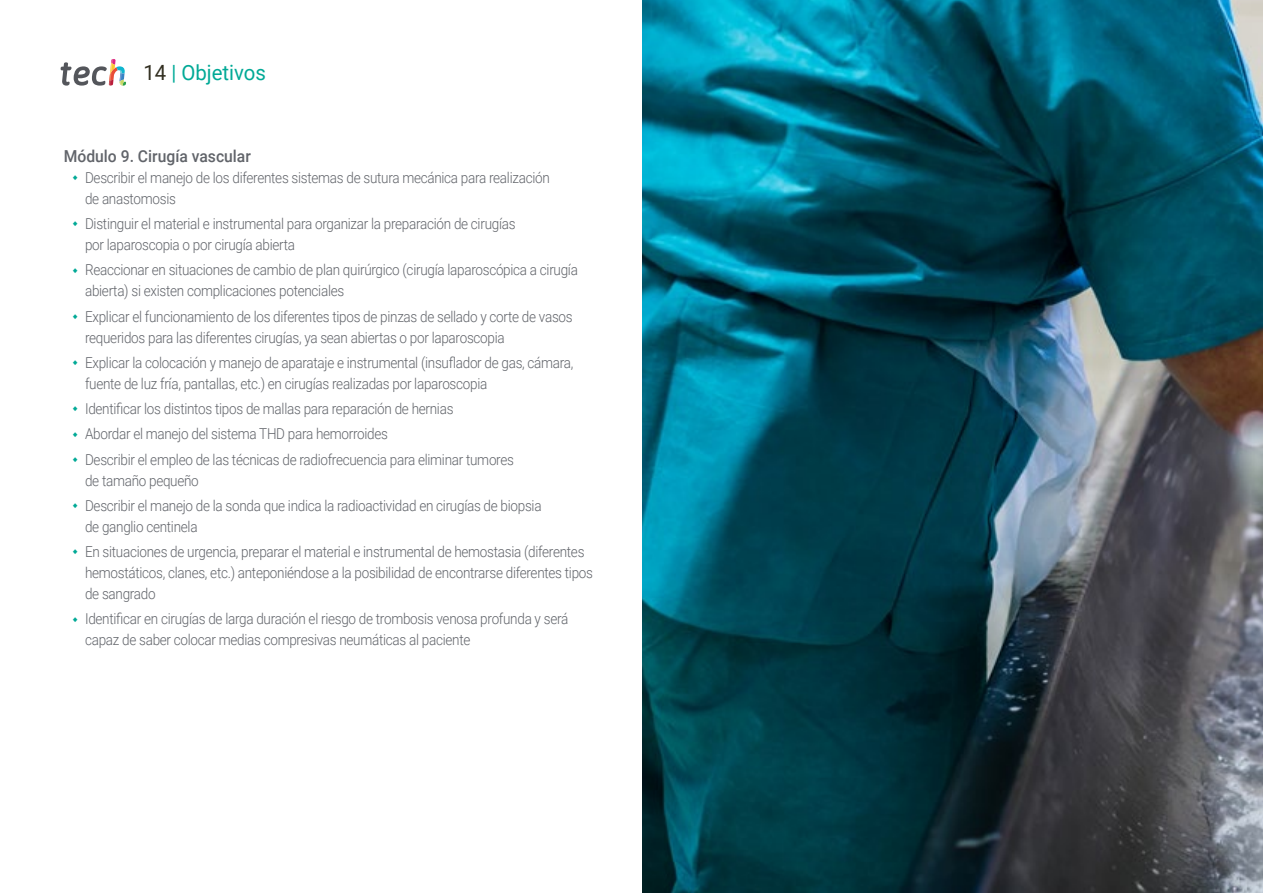
<style>
.page{position:relative;width:1263px;height:893px;background:#fff}
.page>*{position:absolute;margin:0;border:0;box-sizing:border-box;transform-origin:0 0}
.t1{font:21px "Roboto";color:#00a996}
.t2{font:500 16.5px "Roboto";color:#61646a;scale:.95 1}
.t3{font:300 15px/21px "Roboto";letter-spacing:-.02em;color:#61646a;scale:.9 1}
.s1{color:#312e20}
.s2{color:#00aa97}
</style>
<div class="page">
<img style="left:642px;top:0;width:621px;height:893px">
<svg style="left:61px;top:59px;width:65px;height:27px"></svg>
<h1 class="t1" style="left:144px;top:57px;width:124px"><span class="s1">14</span> <span class="s2">|</span> Objetivos</h1>
<p class="t2" style="left:64px;top:145px;width:199px">Módulo 9. Cirugía vascular</p>
<p class="t3" style="left:85px;top:166px;width:518px">Describir el manejo de los diferentes sistemas de sutura mecánica para realización de anastomosis</p>
<p class="t3" style="left:85px;top:213px;width:480px">Distinguir el material e instrumental para organizar la preparación de cirugías por laparoscopia o por cirugía abierta</p>
<p class="t3" style="left:85px;top:259px;width:549px">Reaccionar en situaciones de cambio de plan quirúrgico (cirugía laparoscópica a cirugía abierta) si existen complicaciones potenciales</p>
<p class="t3" style="left:85px;top:305px;width:543px">Explicar el funcionamiento de los diferentes tipos de pinzas de sellado y corte de vasos requeridos para las diferentes cirugías, ya sean abiertas o por laparoscopia</p>
<p class="t3" style="left:85px;top:352px;width:544px">Explicar la colocación y manejo de aparataje e instrumental (insuflador de gas, cámara, fuente de luz fría, pantallas, etc.) en cirugías realizadas por laparoscopia</p>
<p class="t3" style="left:85px;top:396px;width:478px;line-height:25.2px">Identificar los distintos tipos de mallas para reparación de hernias<br>Abordar el manejo del sistema THD para hemorroides<br>Describir el empleo de las técnicas de radiofrecuencia para eliminar tumores</p>
<p class="t3" style="left:85px;top:467px;width:509px;line-height:25.2px">de tamaño pequeño<br>Describir el manejo de la sonda que indica la radioactividad en cirugías de biopsia</p>
<p class="t3" style="left:85px;top:513px;width:556px;line-height:25.2px">de ganglio centinela<br>En situaciones de urgencia, preparar el material e instrumental de hemostasia (diferentes</p>
<p class="t3" style="left:85px;top:562px;width:566px">hemostáticos, clanes, etc.) anteponiéndose a la posibilidad de encontrarse diferentes tipos de sangrado</p>
<p class="t3" style="left:85px;top:608px;width:538px">Identificar en cirugías de larga duración el riesgo de trombosis venosa profunda y será capaz de saber colocar medias compresivas neumáticas al paciente</p>
</div>
